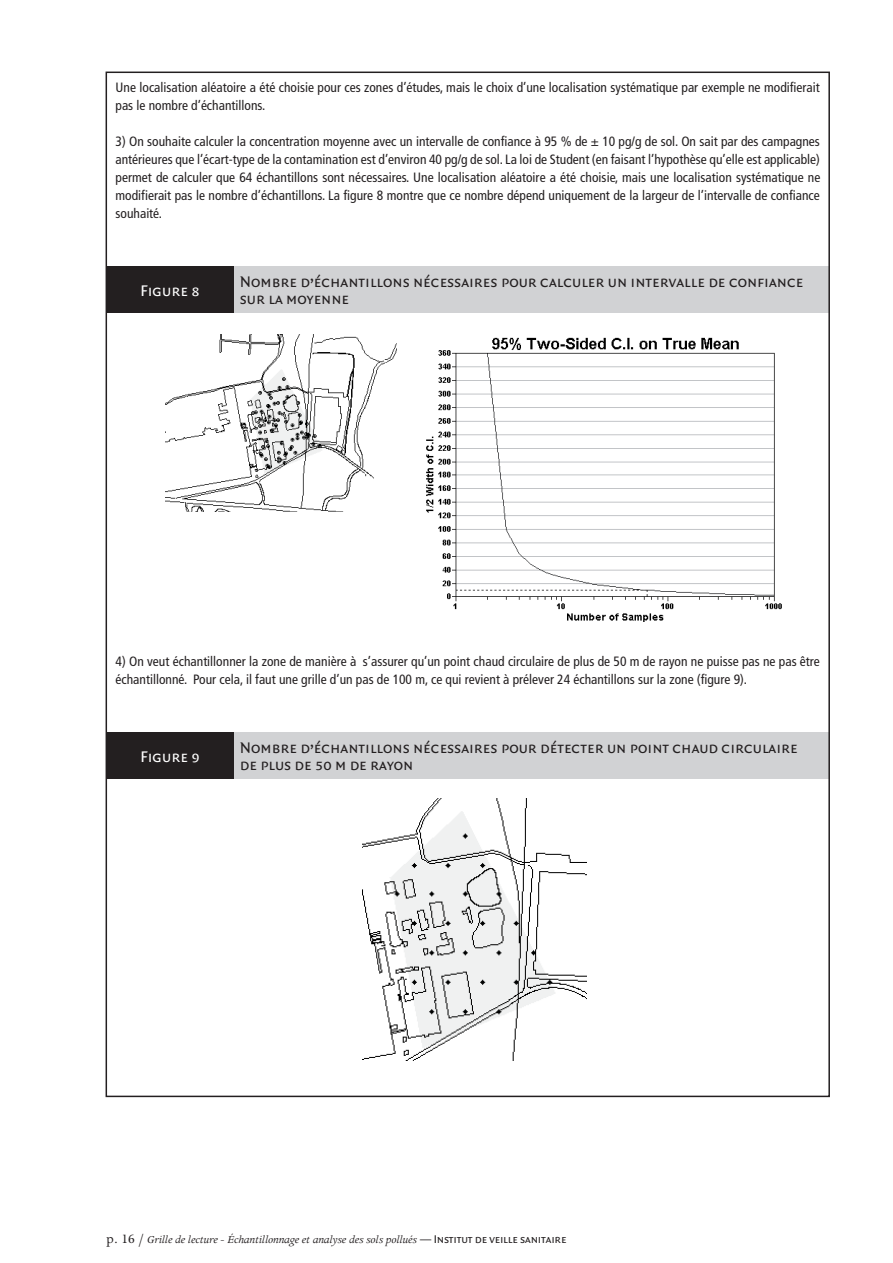
<style>
.page{position:relative;width:893px;height:1263px;background:#fff}
.page>*{position:absolute;margin:0;border:0;box-sizing:border-box;transform-origin:0 0}
.t1{font:16.5px/16.5px "Quadraat Sans Caps";color:#231f20}
.t2{font:16.5px "Quadraat Sans Caps";color:#fff}
.t3{font:condensed 13.5px/18px "Frutiger LT Std";color:#231f20}
.t4{font:italic 12px "Apollo";letter-spacing:-.015em;color:#231f20}
.s1{font-style:normal;font-size:14.25px}
.s2{font-family:"Quadraat Sans Caps";font-style:normal}
</style>
<div class="page">
<div style="left:106px;top:266px;width:128px;height:47px;background:#231f20"></div>
<div style="left:234px;top:266px;width:595px;height:47px;background:#d1d2d4"></div>
<div style="left:106px;top:732px;width:128px;height:47px;background:#231f20"></div>
<div style="left:234px;top:732px;width:595px;height:47px;background:#d1d2d4"></div>
<img style="left:166px;top:335px;width:231px;height:177px">
<img style="left:426px;top:337px;width:356px;height:284px">
<img style="left:363px;top:798px;width:224px;height:263px">
<p class="t3" style="left:116px;top:78px;width:706px">Une localisation aléatoire a été choisie pour ces zones d’études, mais le choix d’une localisation systématique par exemple ne modifierait pas le nombre d’échantillons.</p>
<p class="t3" style="left:116px;top:132px;width:706px;text-align:justify">3) On souhaite calculer la concentration moyenne avec un intervalle de confiance à 95 % de ± 10 pg/g de sol. On sait par des campagnes antérieures que l’écart-type de la contamination est d’environ 40 pg/g de sol. La loi de Student (en faisant l’hypothèse qu’elle est applicable) permet de calculer que 64 échantillons sont nécessaires. Une localisation aléatoire a été choisie, mais une localisation systématique ne modifierait pas le nombre d’échantillons. La figure 8 montre que ce nombre dépend uniquement de la largeur de l’intervalle de confiance souhaité.</p>
<p class="t2" style="left:141px;top:281px;width:61px">Figure 8</p>
<p class="t1" style="left:240px;top:274px;width:565px">Nombre d’échantillons nécessaires pour calculer un intervalle de confiance sur la moyenne</p>
<p class="t3" style="left:116px;top:652px;width:706px">4) On veut échantillonner la zone de manière à s’assurer qu’un point chaud circulaire de plus de 50 m de rayon ne puisse pas ne pas être échantillonné. Pour cela, il faut une grille d’un pas de 100 m, ce qui revient à prélever 24 échantillons sur la zone (figure 9).</p>
<p class="t2" style="left:141px;top:747px;width:61px">Figure 9</p>
<p class="t1" style="left:240px;top:740px;width:559px">Nombre d’échantillons nécessaires pour détecter un point chaud circulaire de plus de 50 m de rayon</p>
<p class="t4" style="left:106px;top:1233px;width:462px"><span class="s1">p. 16 /</span> Grille de lecture - échantillonnage et analyse des sols pollués <span class="s2">— Institut de veille sanitaire</span></p>
</div>
